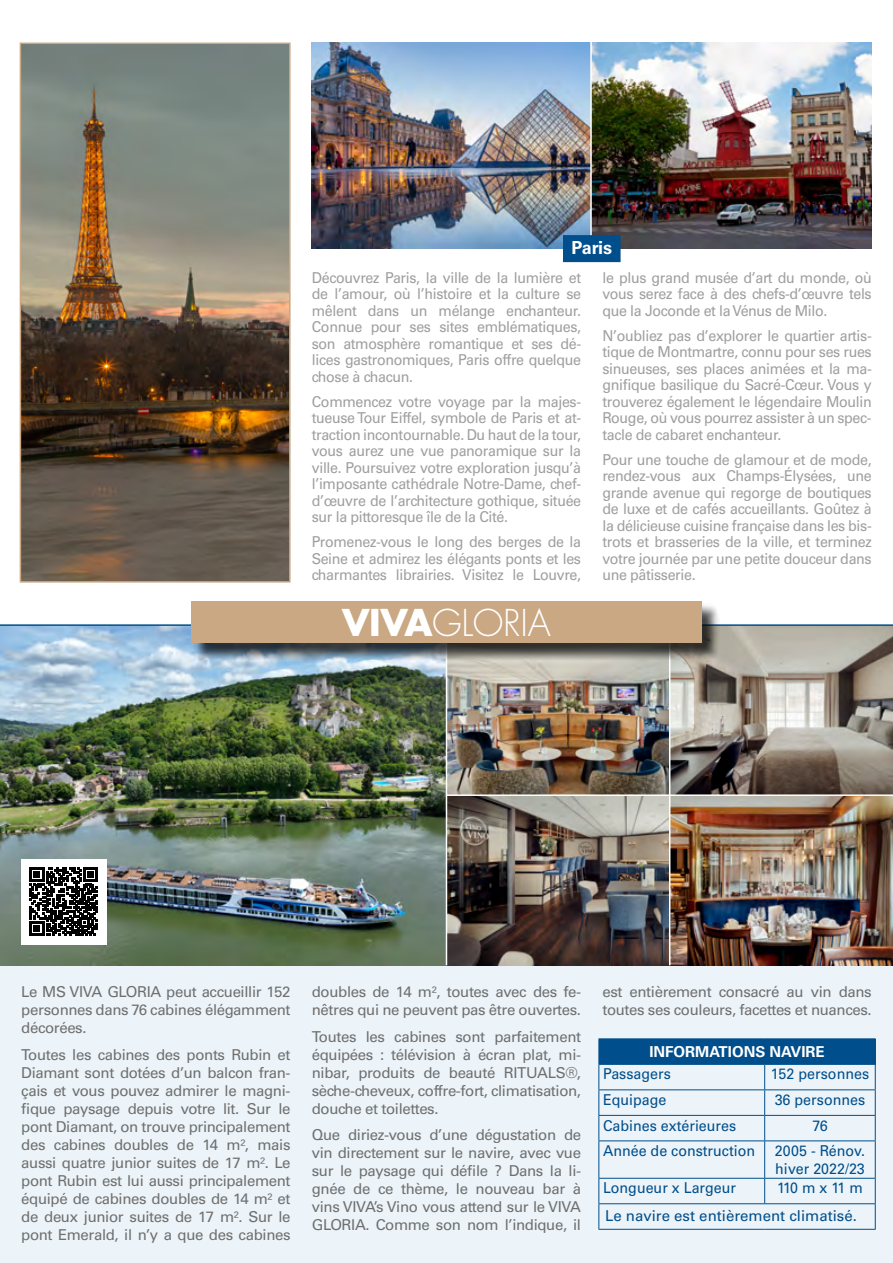
<style>
.page{position:relative;width:893px;height:1263px;background:#fff}
.page>*{position:absolute;margin:0;border:0;box-sizing:border-box;transform-origin:0 0}
.t1{font:300 36px "Futura Std";letter-spacing:-.01em;color:#fff}
.t2{font:700 18px "Univers LT Std";letter-spacing:-.02em;color:#fff}
.t3{font:15px/16.5px "Univers LT Std";letter-spacing:-.025em;color:#9f9f9f;text-align:justify;scale:.95 1}
.t4{font:15px/18px "Univers LT Std";letter-spacing:-.025em;color:#706f6f;text-align:justify}
.t5{font:15px/18px "Univers LT Std";color:#004e8b;scale:.95 1}
.t6{font:700 15px "Univers LT Std";color:#fff}
.s1{font-weight:700}
</style>
<div class="page">
<img style="left:312px;top:43px;width:560px;height:206px">
<img style="left:23px;top:46px;width:265px;height:534px">
<div style="left:20px;top:43px;width:271px;height:540px;border:2px solid #c9a883"></div>
<hr style="left:590px;top:38px;width:2px;height:211px;background:#fff">
<div style="left:563px;top:235px;width:58px;height:27px;background:#004e8b"></div>
<div style="left:0;top:964px;width:893px;height:299px;background:#ecf4f9"></div>
<div style="left:599px;top:1039px;width:276px;height:25px;background:#004e8b"></div>
<svg style="left:599px;top:1065px;width:276px;height:164px"></svg>
<hr style="left:598px;top:1089px;width:167px;height:1px;background:#004e8b">
<hr style="left:765px;top:1089px;width:111px;height:1px;background:#004e8b">
<hr style="left:598px;top:1115px;width:167px;height:1px;background:#004e8b">
<hr style="left:765px;top:1115px;width:111px;height:1px;background:#004e8b">
<svg style="left:764px;top:1065px;width:1px;height:75px"></svg>
<hr style="left:598px;top:1140px;width:167px;height:1px;background:#004e8b">
<hr style="left:598px;top:1141px;width:1px;height:37px;background:#004e8b">
<hr style="left:765px;top:1140px;width:111px;height:1px;background:#004e8b">
<hr style="left:764px;top:1141px;width:1px;height:37px;background:#004e8b">
<hr style="left:875px;top:1141px;width:1px;height:37px;background:#004e8b">
<hr style="left:598px;top:1178px;width:167px;height:1px;background:#004e8b">
<hr style="left:765px;top:1178px;width:111px;height:1px;background:#004e8b">
<svg style="left:764px;top:1178px;width:1px;height:25px"></svg>
<svg style="left:598px;top:1178px;width:1px;height:51px"></svg>
<svg style="left:875px;top:1178px;width:1px;height:51px"></svg>
<hr style="left:598px;top:1203px;width:167px;height:1px;background:#004e8b">
<hr style="left:765px;top:1203px;width:111px;height:1px;background:#004e8b">
<hr style="left:598px;top:1229px;width:167px;height:1px;background:#004e8b">
<hr style="left:765px;top:1229px;width:111px;height:1px;background:#004e8b">
<hr style="left:598px;top:1038px;width:167px;height:1px;background:#004e8b">
<svg style="left:598px;top:1039px;width:1px;height:101px"></svg>
<hr style="left:765px;top:1038px;width:111px;height:1px;background:#004e8b">
<svg style="left:875px;top:1039px;width:1px;height:101px"></svg>
<hr style="left:598px;top:1064px;width:167px;height:1px;background:#004e8b">
<hr style="left:765px;top:1064px;width:111px;height:1px;background:#004e8b">
<img style="left:0;top:626px;width:893px;height:339px">
<hr style="left:446px;top:794px;width:447px;height:2px;background:#fff">
<hr style="left:669px;top:625px;width:1px;height:340px;background:#fff">
<hr style="left:446px;top:625px;width:1px;height:340px;background:#fff">
<hr style="left:0;top:624px;width:893px;height:2px;background:#004e8b">
<div style="left:194px;top:603px;width:526px;height:59px;background:#000;opacity:.75"></div>
<div style="left:191px;top:601px;width:511px;height:42px;background:#c9a883"></div>
<div style="left:21px;top:859px;width:85px;height:85px;background:#fff"></div>
<svg style="left:30px;top:867px;width:68px;height:69px"></svg>
<p class="t2" style="left:571px;top:237px;width:42px">Paris</p>
<p class="t3" style="left:312px;top:269px;width:285px">Découvrez Paris, la ville de la lumière et de l’amour, où l’histoire et la culture se mêlent dans un mélange enchanteur.<br>Connue pour ses sites emblématiques, son atmosphère romantique et ses dé&shy;lices gastronomiques, Paris offre quelque chose à chacun.</p>
<p class="t3" style="left:312px;top:393px;width:285px">Commencez votre voyage par la majes&shy;tueuse Tour Eiffel, symbole de Paris et at&shy;traction incontournable. Du haut de la tour, vous aurez une vue panoramique sur la ville. Poursuivez votre exploration jusqu’à l’imposante cathédrale Notre-Dame, chef&shy;d’œuvre de l’architecture gothique, située sur la pittoresque île de la Cité.</p>
<p class="t3" style="left:312px;top:534px;width:285px">Promenez-vous le long des berges de la Seine et admirez les élégants ponts et les charmantes librairies. Visitez le Louvre,</p>
<p class="t3" style="left:602px;top:269px;width:285px">le plus grand musée d’art du monde, où vous serez face à des chefs-d’œuvre tels que la Joconde et la Vénus de Milo.</p>
<p class="t3" style="left:602px;top:327px;width:285px">N’oubliez pas d’explorer le quartier artis&shy;tique de Montmartre, connu pour ses rues sinueuses, ses places animées et la ma&shy;gnifique basilique du Sacré-Cœur. Vous y trouverez également le légendaire Moulin Rouge, où vous pourrez assister à un spec&shy;tacle de cabaret enchanteur.</p>
<p class="t3" style="left:602px;top:451px;width:285px">Pour une touche de glamour et de mode, rendez-vous aux Champs-Élysées, une grande avenue qui regorge de boutiques de luxe et de cafés accueillants. Goûtez à la délicieuse cuisine française dans les bis&shy;trots et brasseries de la ville, et terminez votre journée par une petite douceur dans une pâtisserie.</p>
<h1 class="t1" style="left:342px;top:601px;width:210px"><span class="s1">VIVA</span>GLORIA</h1>
<p class="t4" style="left:21px;top:983px;width:271px">Le MS VIVA GLORIA peut accueillir 152 personnes dans 76 cabines élégamment décorées.</p>
<p class="t4" style="left:21px;top:1046px;width:271px">Toutes les cabines des ponts Rubin et Diamant sont dotées d’un balcon fran&shy;çais et vous pouvez admirer le magni&shy;fique paysage depuis votre lit. Sur le pont Diamant, on trouve principalement des cabines doubles de 14 m², mais aussi quatre junior suites de 17 m². Le pont Rubin est lui aussi principalement équipé de cabines doubles de 14 m² et de deux junior suites de 17 m². Sur le pont Emerald, il n’y a que des cabines</p>
<p class="t4" style="left:312px;top:983px;width:271px">doubles de 14 m², toutes avec des fe&shy;nêtres qui ne peuvent pas être ouvertes.</p>
<p class="t4" style="left:312px;top:1028px;width:271px">Toutes les cabines sont parfaitement équipées : télévision à écran plat, mi&shy;nibar, produits de beauté RITUALS®, sèche-cheveux, coffre-fort, climatisation, douche et toilettes.</p>
<p class="t4" style="left:312px;top:1126px;width:271px">Que diriez-vous d’une dégustation de vin directement sur le navire, avec vue sur le paysage qui défile ? Dans la li&shy;gnée de ce thème, le nouveau bar à vins VIVA’s Vino vous attend sur le VIVA GLORIA. Comme son nom l’indique, il</p>
<p class="t4" style="left:602px;top:983px;width:271px">est entièrement consacré au vin dans toutes ses couleurs, facettes et nuances.</p>
<p class="t6" style="left:649px;top:1043px;width:177px">INFORMATIONS NAVIRE</p>
<p class="t5" style="left:603px;top:1065px;width:73px">Passagers</p>
<p class="t5" style="left:771px;top:1065px;width:105px">152 personnes</p>
<p class="t5" style="left:603px;top:1091px;width:68px">Equipage</p>
<p class="t5" style="left:775px;top:1091px;width:97px">36 personnes</p>
<p class="t5" style="left:603px;top:1116px;width:142px">Cabines extérieures</p>
<p class="t5" style="left:812px;top:1116px;width:18px">76</p>
<p class="t5" style="left:603px;top:1142px;width:162px">Année de construction</p>
<p class="t5" style="left:775px;top:1142px;width:97px">2005 - Rénov. hiver 2022/23</p>
<p class="t5" style="left:603px;top:1179px;width:141px">Longueur x Largeur</p>
<p class="t5" style="left:605px;top:1174px;width:273px;line-height:27.6px;text-indent:172px">110 m x 11 m<br>Le navire est entièrement climatisé.</p>
</div>
